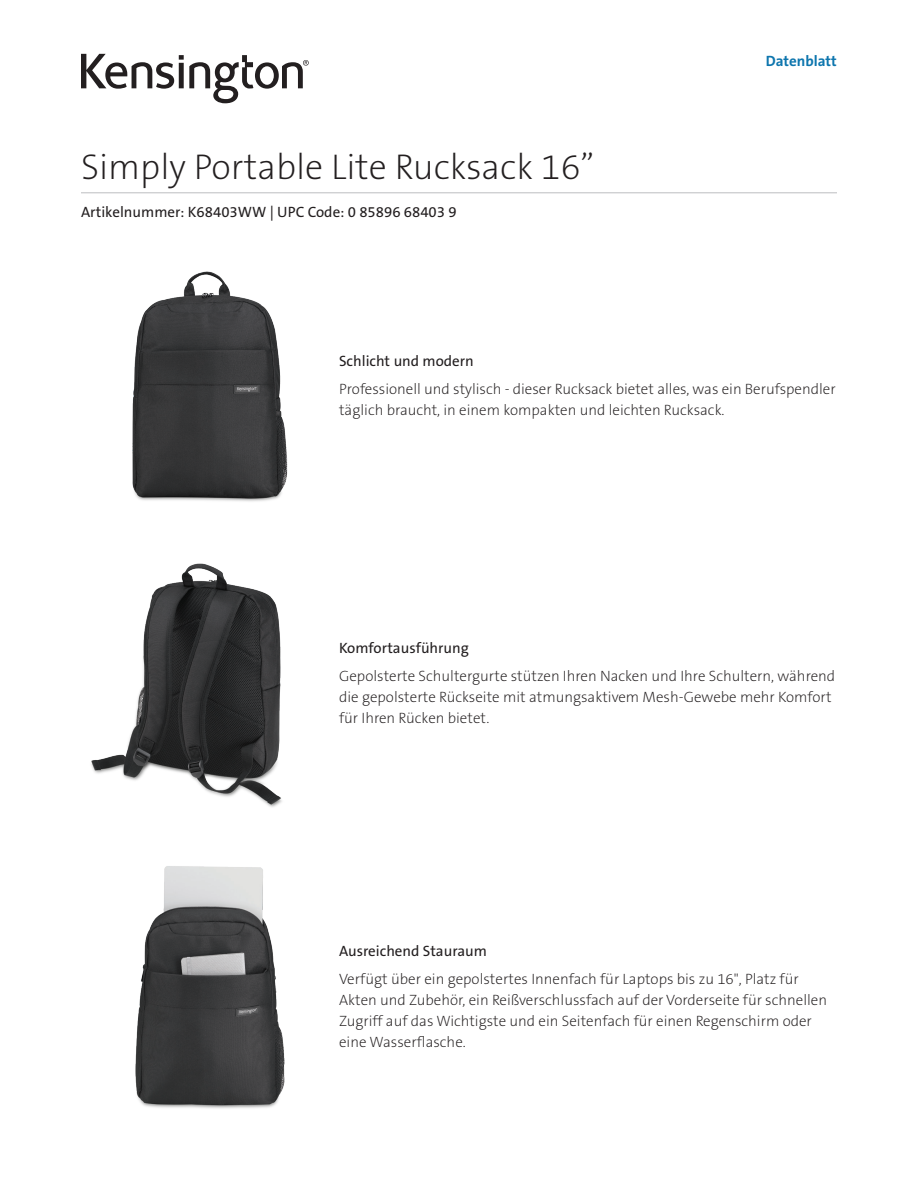
<style>
.page{position:relative;width:918px;height:1188px;background:#fff}
.page>*{position:absolute;margin:0;border:0;box-sizing:border-box;transform-origin:0 0}
.Product_Name{font:36px "The Sans KENSINGTON2 XL";color:#231f20}
.t1{font:15px/21px "The Sans KENSINGTON2 XL";color:#231f20}
.Part_No__UPC{font:15px "The Sans KENSINGTON5 Rg";color:#231f20}
.Filetype_Header_Blue{font:15px "The Sans KENSINGTON7 Bd";color:#0e76ae}
</style>
<div class="page">
<hr style="left:81px;top:192px;width:756px;height:1px;background:#bcbdc0">
<svg style="left:81px;top:54px;width:228px;height:49px"></svg>
<img style="left:132px;top:271px;width:156px;height:231px">
<img style="left:135px;top:866px;width:150px;height:243px">
<img style="left:91px;top:563px;width:191px;height:244px">
<h1 class="Product_Name" style="left:81px;top:147px;width:515px">Simply Portable Lite Rucksack 16”</h1>
<h2 class="Part_No__UPC" style="left:81px;top:204px;width:377px">Artikelnummer: K68403WW | UPC Code: 0 85896 68403 9</h2>
<p class="Filetype_Header_Blue" style="left:766px;top:53px;width:72px">Datenblatt</p>
<p class="Part_No__UPC" style="left:339px;top:353px;width:136px">Schlicht und modern</p>
<p class="t1" style="left:339px;top:379px;width:498px">Professionell und stylisch - dieser Rucksack bietet alles, was ein Berufspendler täglich braucht, in einem kompakten und leichten Rucksack.</p>
<p class="Part_No__UPC" style="left:339px;top:640px;width:131px">Komfortausführung</p>
<p class="t1" style="left:339px;top:666px;width:498px">Gepolsterte Schultergurte stützen Ihren Nacken und Ihre Schultern, während die gepolsterte Rückseite mit atmungsaktivem Mesh-Gewebe mehr Komfort für Ihren Rücken bietet.</p>
<p class="Part_No__UPC" style="left:339px;top:943px;width:149px">Ausreichend Stauraum</p>
<p class="t1" style="left:339px;top:969px;width:490px">Verfügt über ein gepolstertes Innenfach für Laptops bis zu 16", Platz für Akten und Zubehör, ein Reißverschlussfach auf der Vorderseite für schnellen Zugriff auf das Wichtigste und ein Seitenfach für einen Regenschirm oder eine Wasserflasche.</p>
</div>
